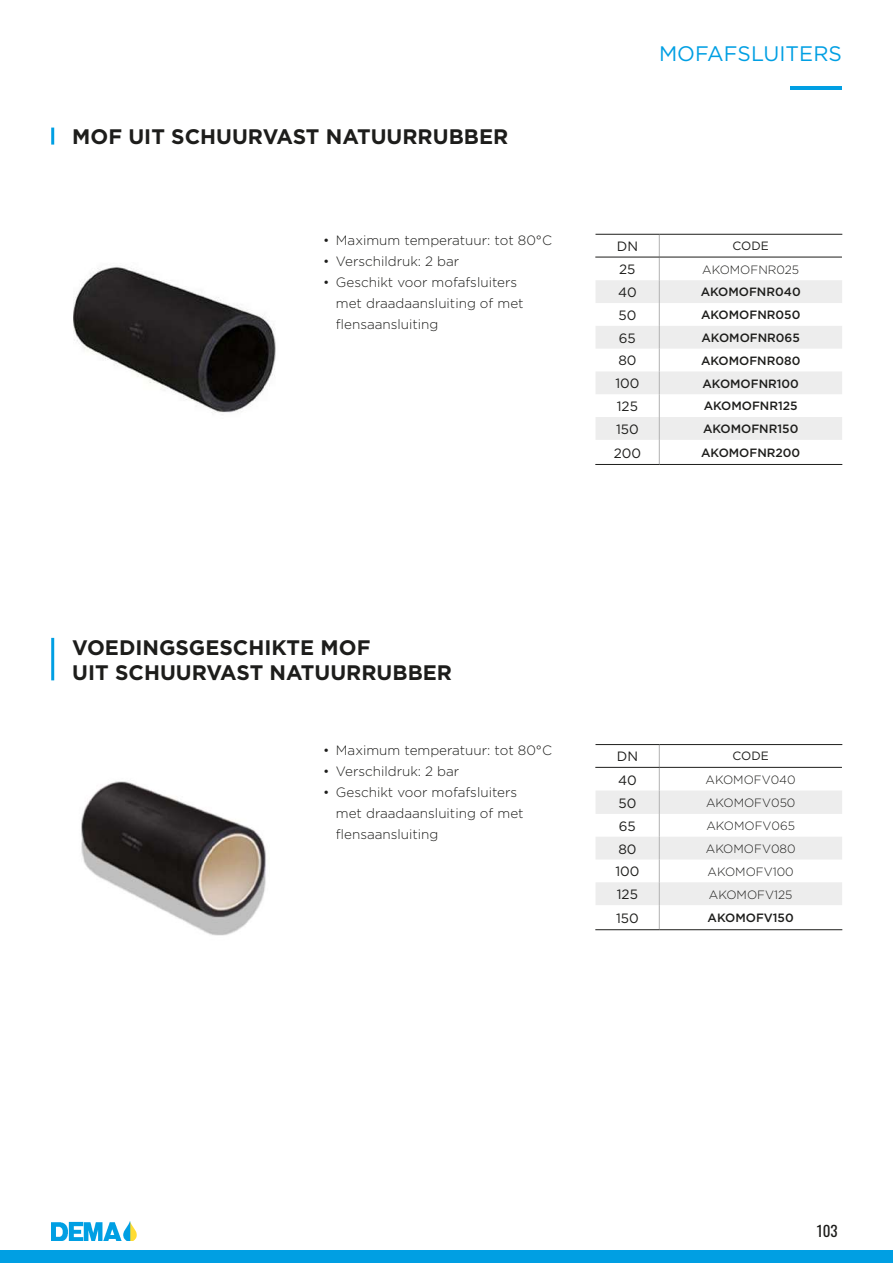
<style>
.page{position:relative;width:893px;height:1263px;background:#fff}
.page>*{position:absolute;margin:0;border:0;box-sizing:border-box;transform-origin:0 0}
.t1{font:700 21px/25.2px "Gotham";color:#1d1d1b}
.t2{font:21px "Gotham";color:#009fe3}
.t3{font:15px "Oswald";color:#1d1d1b}
.t4{font:300 13.5px/21px "Gotham";color:#1d1d1b}
.t5{font:13.5px "Gotham";color:#1d1d1b}
.t6{font:500 12px "Gotham";color:#1d1d1b}
.t7{font:300 12px "Gotham";color:#1d1d1b}
.t8{font:12px "Gotham";color:#1d1d1b}
</style>
<div class="page">
<hr style="left:791px;top:87px;width:51px;height:3px;background:#009fe3">
<img style="left:51px;top:1221px;width:85px;height:19px">
<div style="left:0;top:1250px;width:893px;height:13px;background:#009fe3"></div>
<svg style="left:595px;top:235px;width:247px;height:229px"></svg>
<hr style="left:595px;top:234px;width:64px;height:1px;background:#1d1d1b">
<hr style="left:659px;top:234px;width:183px;height:1px;background:#1d1d1b">
<hr style="left:595px;top:257px;width:64px;height:1px;background:#1d1d1b">
<hr style="left:659px;top:257px;width:183px;height:1px;background:#1d1d1b">
<hr style="left:595px;top:464px;width:64px;height:1px;background:#1d1d1b">
<hr style="left:659px;top:464px;width:183px;height:1px;background:#1d1d1b">
<svg style="left:595px;top:745px;width:247px;height:184px"></svg>
<hr style="left:595px;top:744px;width:64px;height:1px;background:#1d1d1b">
<hr style="left:659px;top:744px;width:183px;height:1px;background:#1d1d1b">
<hr style="left:595px;top:767px;width:64px;height:1px;background:#1d1d1b">
<hr style="left:659px;top:767px;width:183px;height:1px;background:#1d1d1b">
<hr style="left:595px;top:929px;width:64px;height:1px;background:#1d1d1b">
<hr style="left:659px;top:929px;width:183px;height:1px;background:#1d1d1b">
<img style="left:73px;top:266px;width:203px;height:147px">
<img style="left:81px;top:781px;width:185px;height:155px">
<hr style="left:51px;top:128px;width:3px;height:17px;background:#009fe3">
<hr style="left:51px;top:638px;width:3px;height:42px;background:#009fe3">
<h1 class="t1" style="left:72px;top:124px;width:437px">MOF UIT SCHUURVAST NATUURRUBBER</h1>
<p class="t4" style="left:323px;top:229px;width:230px">• Maximum temperatuur: tot 80°C</p>
<p class="t4" style="left:323px;top:250px;width:138px">• Verschildruk: 2 bar</p>
<p class="t4" style="left:336px;top:271px;width:189px;text-indent:-13px">• Geschikt voor mofafsluiters met draadaansluiting of met flensaansluiting</p>
<h1 class="t2" style="left:659px;top:40px;width:184px">MOFAFSLUITERS</h1>
<p class="t5" style="left:617px;top:238px;width:23px">DN</p>
<p class="t8" style="left:733px;top:238px;width:38px">CODE</p>
<p class="t5" style="left:619px;top:261px;width:18px">25</p>
<p class="t7" style="left:702px;top:262px;width:99px">AKOMOFNR025</p>
<p class="t5" style="left:618px;top:284px;width:20px">40</p>
<p class="t6" style="left:701px;top:284px;width:101px">AKOMOFNR040</p>
<p class="t5" style="left:618px;top:306px;width:19px">50</p>
<p class="t6" style="left:701px;top:307px;width:101px">AKOMOFNR050</p>
<p class="t5" style="left:619px;top:329px;width:18px">65</p>
<p class="t6" style="left:701px;top:330px;width:100px">AKOMOFNR065</p>
<p class="t5" style="left:618px;top:352px;width:20px">80</p>
<p class="t6" style="left:701px;top:353px;width:101px">AKOMOFNR080</p>
<p class="t5" style="left:615px;top:375px;width:26px">100</p>
<p class="t6" style="left:702px;top:376px;width:98px">AKOMOFNR100</p>
<p class="t5" style="left:617px;top:398px;width:23px">125</p>
<p class="t6" style="left:704px;top:398px;width:95px">AKOMOFNR125</p>
<p class="t5" style="left:616px;top:420px;width:24px">150</p>
<p class="t6" style="left:703px;top:421px;width:97px">AKOMOFNR150</p>
<p class="t5" style="left:614px;top:444px;width:29px">200</p>
<p class="t6" style="left:701px;top:445px;width:101px">AKOMOFNR200</p>
<h1 class="t1" style="left:72px;top:634px;width:381px">VOEDINGSGESCHIKTE MOF<br>UIT SCHUURVAST NATUURRUBBER</h1>
<p class="t4" style="left:323px;top:739px;width:230px">• Maximum temperatuur: tot 80°C</p>
<p class="t4" style="left:323px;top:760px;width:138px">• Verschildruk: 2 bar</p>
<p class="t4" style="left:336px;top:781px;width:189px;text-indent:-13px">• Geschikt voor mofafsluiters met draadaansluiting of met flensaansluiting</p>
<p class="t5" style="left:617px;top:748px;width:23px">DN</p>
<p class="t8" style="left:733px;top:748px;width:38px">CODE</p>
<p class="t5" style="left:618px;top:771px;width:20px">40</p>
<p class="t7" style="left:706px;top:772px;width:92px">AKOMOFV040</p>
<p class="t5" style="left:618px;top:794px;width:19px">50</p>
<p class="t7" style="left:706px;top:795px;width:91px">AKOMOFV050</p>
<p class="t5" style="left:619px;top:817px;width:18px">65</p>
<p class="t7" style="left:706px;top:818px;width:90px">AKOMOFV065</p>
<p class="t5" style="left:618px;top:840px;width:20px">80</p>
<p class="t7" style="left:706px;top:841px;width:91px">AKOMOFV080</p>
<p class="t5" style="left:615px;top:863px;width:26px">100</p>
<p class="t7" style="left:708px;top:864px;width:88px">AKOMOFV100</p>
<p class="t5" style="left:617px;top:886px;width:23px">125</p>
<p class="t7" style="left:709px;top:887px;width:85px">AKOMOFV125</p>
<p class="t5" style="left:616px;top:909px;width:24px">150</p>
<p class="t6" style="left:708px;top:910px;width:88px">AKOMOFV150</p>
<p class="t3" style="left:817px;top:1218px;width:22px">103</p>
</div>
